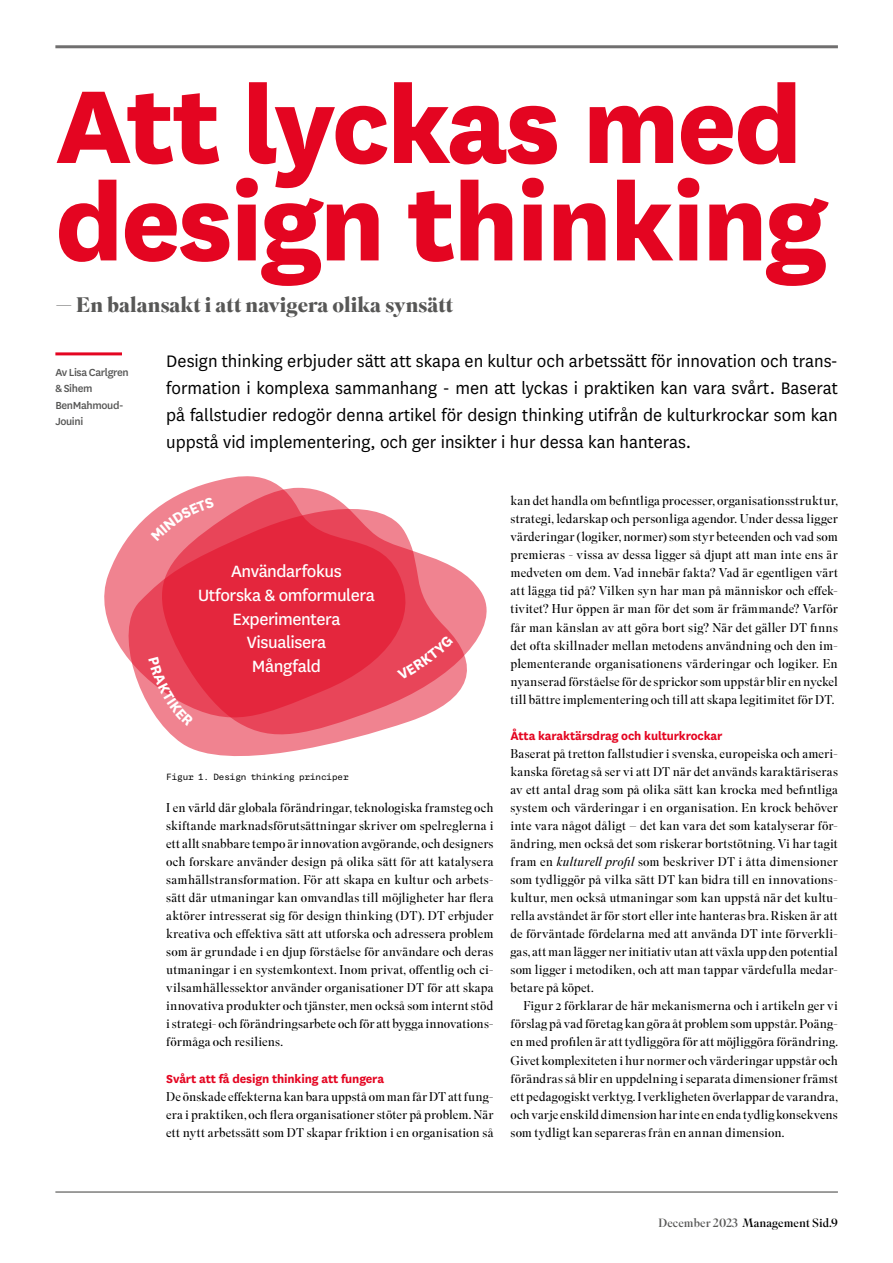
<style>
.page{position:relative;width:893px;height:1263px;background:#fff}
.page>*{position:absolute;margin:0;border:0;box-sizing:border-box;transform-origin:0 0}
.t1{font:800 120.9px/97.5px "National";letter-spacing:-.02em;color:#e40521}
.t2{font:700 21px "Superior Title";color:#575756}
.t3{font:19.5px/27px "National";color:#000;text-align:justify}
.t4{font:19.05px/23.5px "National";letter-spacing:-.025em;color:#fff;text-align:center}
.t5{font:700 13.5px "National";letter-spacing:-.01em;color:#e40521}
.t6{font:300 12.75px/18px "Superior Title";letter-spacing:.005em;color:#000;text-align:justify}
.t7{font:500 12px/16.5px "National";letter-spacing:-.03em;color:#575756}
.t8{font:12px "Superior Title";color:#000}
.t9{font:9px "Martha";letter-spacing:-.01em;color:#000}
.s1{font-style:italic}
.s2{color:#575756}
</style>
<div class="page">
<hr style="left:55px;top:45px;width:783px;height:3px;background:#706f6f">
<hr style="left:55px;top:1192px;width:783px;height:1px;background:#3c3c3b">
<hr style="left:55px;top:352px;width:67px;height:3px;background:#e40521">
<svg style="left:467px;top:576px;width:20px;height:76px;fill:#f08390"></svg>
<svg style="left:164px;top:532px;width:303px;height:224px;fill:#f08390"></svg>
<svg style="left:104px;top:476px;width:301px;height:241px;fill:#e4263d"></svg>
<div style="left:397px;top:635px;width:56px;height:45px;background:#e84559"></div>
<svg style="left:148px;top:657px;width:46px;height:70px;background:#ec6676"></svg>
<svg style="left:151px;top:497px;width:63px;height:44px;background:#f08693"></svg>
<h1 class="t1" style="left:55px;top:68px;width:773px">Att lyckas med design thinking</h1>
<h2 class="t2" style="left:55px;top:292px;width:399px">— En balansakt i att navigera olika synsätt</h2>
<p class="t3" style="left:166px;top:347px;width:673px">Design thinking erbjuder sätt att skapa en kultur och arbetssätt för innovation och trans&shy;formation i komplexa sammanhang - men att lyckas i praktiken kan vara svårt. Baserat på fallstudier redogör denna artikel för design thinking utifrån de kulturkrockar som kan uppstå vid implementering, och ger insikter i hur dessa kan hanteras.</p>
<p class="t7" style="left:55px;top:363px;width:75px">Av Lisa Carlgren &amp; Sihem<br>BenMahmoud-<br>Jouini</p>
<h3 class="t4" style="left:198px;top:559px;width:178px">Användarfokus<br>Utforska &amp; omformulera<br>Experimentera<br>Visualisera<br>Mångfald</h3>
<p class="t9" style="left:166px;top:771px;width:184px">Figur 1. Design thinking principer</p>
<p class="t6" style="left:166px;top:799px;width:329px">I en värld där globala förändringar, teknologiska framsteg och skiftande marknadsförutsättningar skriver om spelreglerna i ett allt snabbare tempo är innovation avgörande, och designers och forskare använder design på olika sätt för att katalysera samhällstransformation. För att skapa en kultur och arbets&shy;sätt där utmaningar kan omvandlas till möjligheter har flera aktörer intresserat sig för design thinking (DT). DT erbjuder kreativa och effektiva sätt att utforska och adressera problem som är grundade i en djup förståelse för användare och deras utmaningar i en systemkontext. Inom privat, offentlig och ci&shy;vilsamhällessektor använder organisationer DT för att skapa innovativa produkter och tjänster, men också som internt stöd i strategi- och förändringsarbete och för att bygga innovations&shy;förmåga och resiliens.</p>
<p class="t5" style="left:166px;top:1069px;width:219px">Svårt att få design thinking att fungera</p>
<p class="t6" style="left:166px;top:1088px;width:329px">De önskade effekterna kan bara uppstå om man får DT att fung&shy;era i praktiken, och flera organisationer stöter på problem. När ett nytt arbetssätt som DT skapar friktion i en organisation så</p>
<p class="t6" style="left:511px;top:492px;width:329px">kan det handla om befintliga processer, organisationsstruktur, strategi, ledarskap och personliga agendor. Under dessa ligger värderingar (logiker, normer) som styr beteenden och vad som premieras - vissa av dessa ligger så djupt att man inte ens är medveten om dem. Vad innebär fakta? Vad är egentligen värt att lägga tid på? Vilken syn har man på människor och effek&shy;tivitet? Hur öppen är man för det som är främmande? Varför får man känslan av att göra bort sig? När det gäller DT finns det ofta skillnader mellan metodens användning och den im&shy;plementerande organisationens värderingar och logiker. En nyanserad förståelse för de sprickor som uppstår blir en nyckel till bättre implementering och till att skapa legitimitet för DT.</p>
<p class="t5" style="left:511px;top:726px;width:213px">Åtta karaktärsdrag och kulturkrockar</p>
<p class="t6" style="left:511px;top:745px;width:329px">Baserat på tretton fallstudier i svenska, europeiska och ameri&shy;kanska företag så ser vi att DT när det används karaktäriseras av ett antal drag som på olika sätt kan krocka med befintliga system och värderingar i en organisation. En krock behöver inte vara något dåligt – det kan vara det som katalyserar för&shy;ändring, men också det som riskerar bortstötning. Vi har tagit fram en <span class="s1">kulturell profil</span> som beskriver DT i åtta dimensioner som tydliggör på vilka sätt DT kan bidra till en innovations&shy;kultur, men också utmaningar som kan uppstå när det kultu&shy;rella avståndet är för stort eller inte hanteras bra. Risken är att de förväntade fördelarna med att använda DT inte förverkli&shy;gas, att man lägger ner initiativ utan att växla upp den potential som ligger i metodiken, och att man tappar värdefulla medar&shy;betare på köpet.</p>
<p class="t6" style="left:511px;top:997px;width:329px;text-indent:13px">Figur 2 förklarar de här mekanismerna och i artikeln ger vi förslag på vad företag kan göra åt problem som uppstår. Poäng&shy;en med profilen är att tydliggöra för att möjliggöra förändring.<br>Givet komplexiteten i hur normer och värderingar uppstår och förändras så blir en uppdelning i separata dimensioner främst ett pedagogiskt verktyg. I verkligheten överlappar de varandra, och varje enskild dimension har inte en enda tydlig konsekvens som tydligt kan separeras från en annan dimension.</p>
<p class="t8" style="left:658px;top:1215px;width:181px"><span class="s2">December 2023</span> Management Sid.9</p>
</div>
